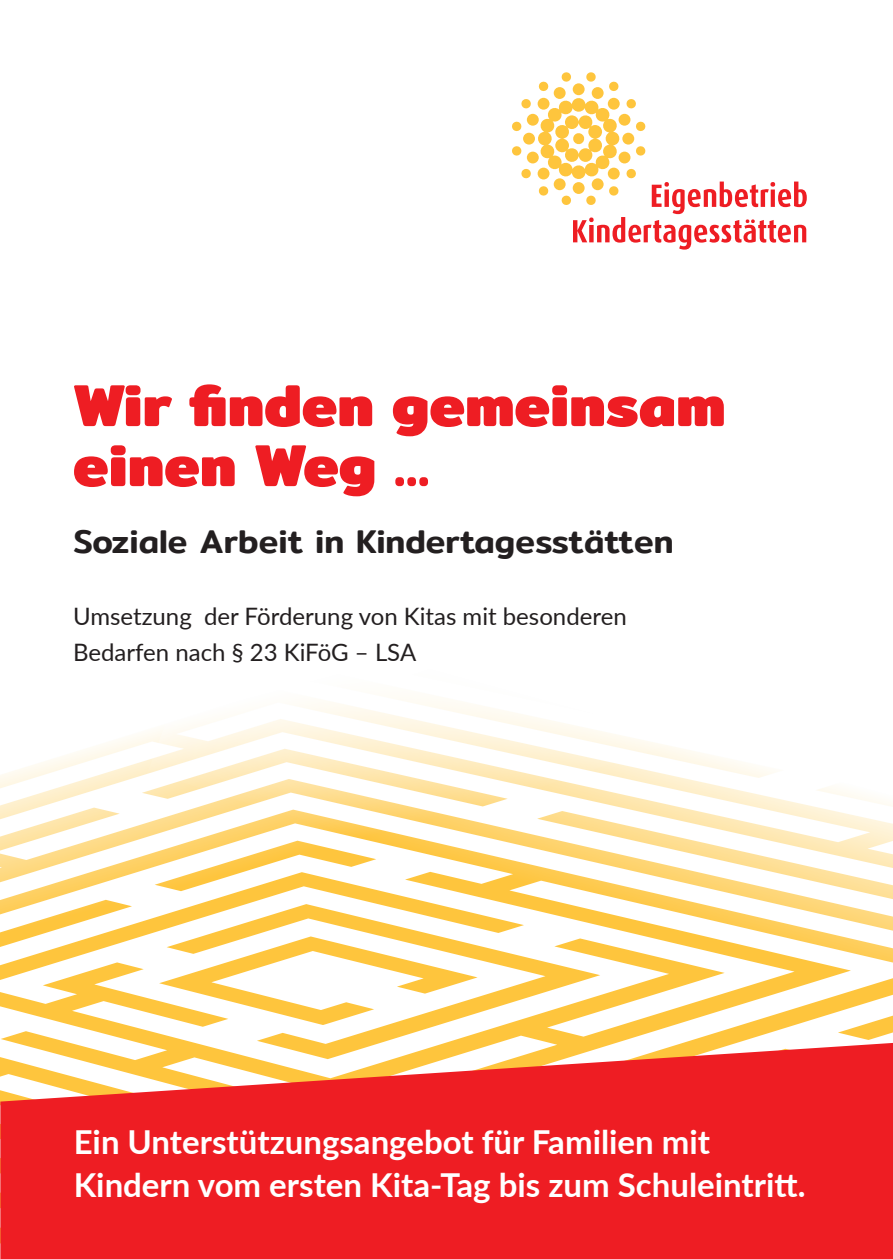
<style>
.page{position:relative;width:893px;height:1259px;background:#fff}
.page>*{position:absolute;margin:0;border:0;box-sizing:border-box;transform-origin:0 0}
.t1{font:700 60px/60px "Mitr";color:#ee1d23}
.t2{font:700 33px/43.2px "Lato";color:#fff}
.t3{font:500 33px "Mitr";color:#231f20}
.t4{font:24px/36px "Lato";color:#231f20}
</style>
<div class="page">
<svg style="left:0;top:967px;width:893px;height:76px"></svg>
<svg style="left:0;top:734px;width:148px;height:233px"></svg>
<svg style="left:148px;top:699px;width:745px;height:323px"></svg>
<svg style="left:512px;top:121px;width:10px;height:10px"></svg>
<svg style="left:512px;top:146px;width:10px;height:10px"></svg>
<svg style="left:521px;top:169px;width:10px;height:10px"></svg>
<svg style="left:521px;top:99px;width:10px;height:10px"></svg>
<div style="left:527px;top:152px;width:12px;height:11px;background:#fec53d;border-radius:50%"></div>
<div style="left:527px;top:114px;width:12px;height:12px;background:#fec53d;border-radius:50%"></div>
<div style="left:523px;top:133px;width:12px;height:12px;background:#fec53d;border-radius:50%"></div>
<svg style="left:537px;top:72px;width:270px;height:178px"></svg>
<svg style="left:0;top:1043px;width:893px;height:216px;fill:#ee1d23"></svg>
<h1 class="t1" style="left:73px;top:376px;width:654px">Wir finden gemeinsam einen Weg …</h1>
<p class="t3" style="left:73px;top:517px;width:602px">Soziale Arbeit in Kindertagesstätten</p>
<p class="t4" style="left:73px;top:597px;width:555px">Umsetzung der Förderung von Kitas mit besonderen<br>Bedarfen nach § 23 KiFöG – LSA</p>
<p class="t2" style="left:74px;top:1119px;width:733px">Ein Unterstützungsangebot für Familien mit<br>Kindern vom ersten Kita-Tag bis zum Schuleintritt.</p>
</div>
